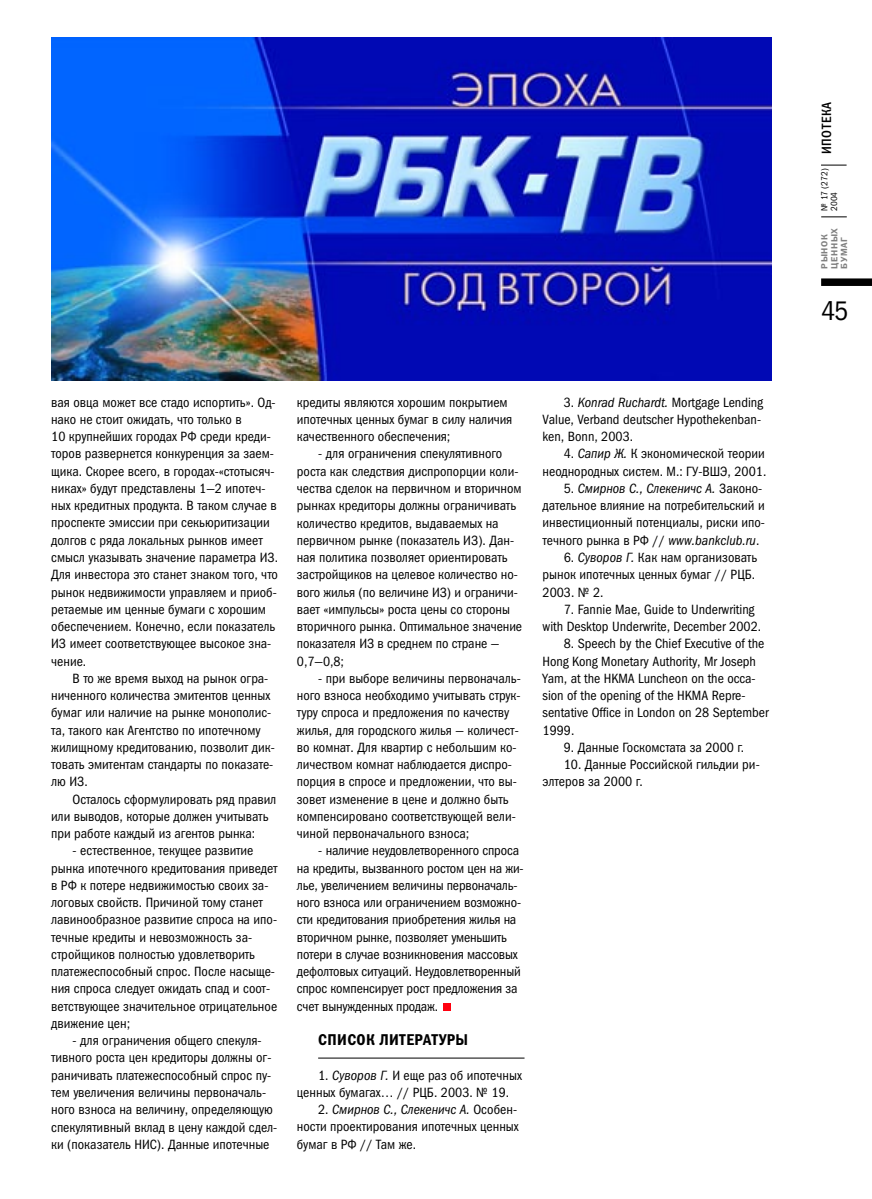
<style>
.page{position:relative;width:872px;height:1199px;background:#fff}
.page>*{position:absolute;margin:0;border:0;box-sizing:border-box;transform-origin:0 0}
.t1{font:27px "Franklin Gothic Book Cond C";color:#000}
.t2{font:15.75px "Franklin Gothic Demi Cond C";letter-spacing:.025em;color:#000}
.t3{font:13.5px/17.2px "Franklin Gothic Book Cond C";color:#000}
.t4{font:13.5px "Franklin Gothic Medi Cond C";letter-spacing:.055em;color:#000}
.t5{font:9px/9.8px "Franklin Gothic Demi C";letter-spacing:.06em;color:#808080}
.t6{font:9px/9.8px "Franklin Gothic Book Cond C";color:#000}
.s1{font-style:italic}
</style>
<div class="page">
<img style="left:51px;top:37px;width:720px;height:343px">
<svg style="left:821px;top:165px;width:25px;height:1px"></svg>
<div style="left:821px;top:278px;width:51px;height:8px;background:#000"></div>
<svg style="left:821px;top:217px;width:25px;height:1px"></svg>
<hr style="left:318px;top:1057px;width:206px;height:1px;background:#000">
<div style="left:443px;top:1003px;width:7px;height:7px;background:#ff000f"></div>
<p class="t3" style="left:51px;top:395px;width:228px">вая овца может все стадо испортить». Од&shy;нако не стоит ожидать, что только в<br>10 крупнейших городах РФ среди креди&shy;торов развернется конкуренция за заем&shy;щика. Скорее всего, в городах-«стотысяч&shy;никах» будут представлены 1—2 ипотеч&shy;ных кредитных продукта. В таком случае в проспекте эмиссии при секьюритизации долгов с ряда локальных рынков имеет смысл указывать значение параметра ИЗ.<br>Для инвестора это станет знаком того, что рынок недвижимости управляем и приоб&shy;ретаемые им ценные бумаги с хорошим обеспечением. Конечно, если показатель ИЗ имеет соответствующее высокое зна&shy;чение.</p>
<p class="t3" style="left:51px;top:671px;width:225px;text-indent:21px">В то же время выход на рынок огра&shy;ниченного количества эмитентов ценных бумаг или наличие на рынке монополис&shy;та, такого как Агентство по ипотечному жилищному кредитованию, позволит дик&shy;товать эмитентам стандарты по показате&shy;лю ИЗ.</p>
<p class="t3" style="left:51px;top:791px;width:226px;text-indent:21px">Осталось сформулировать ряд правил или выводов, которые должен учитывать при работе каждый из агентов рынка:</p>
<p class="t3" style="left:51px;top:843px;width:228px;text-indent:21px">- естественное, текущее развитие рынка ипотечного кредитования приведет в РФ к потере недвижимостью своих за&shy;логовых свойств. Причиной тому станет лавинообразное развитие спроса на ипо&shy;течные кредиты и невозможность за&shy;стройщиков полностью удовлетворить платежеспособный спрос. После насыще&shy;ния спроса следует ожидать спад и соот&shy;ветствующее значительное отрицательное движение цен;</p>
<p class="t3" style="left:51px;top:1033px;width:227px;text-indent:21px">- для ограничения общего спекуля&shy;тивного роста цен кредиторы должны ог&shy;раничивать платежеспособный спрос пу&shy;тем увеличения величины первоначаль&shy;ного взноса на величину, определяющую спекулятивный вклад в цену каждой сдел&shy;ки (показатель НИС). Данные ипотечные</p>
<p class="t3" style="left:297px;top:395px;width:217px">кредиты являются хорошим покрытием ипотечных ценных бумаг в силу наличия качественного обеспечения;</p>
<p class="t3" style="left:297px;top:446px;width:227px;text-indent:21px">- для ограничения спекулятивного роста как следствия диспропорции коли&shy;чества сделок на первичном и вторичном рынках кредиторы должны ограничивать количество кредитов, выдаваемых на первичном рынке (показатель ИЗ). Дан&shy;ная политика позволяет ориентировать застройщиков на целевое количество но&shy;вого жилья (по величине ИЗ) и ограничи&shy;вает «импульсы» роста цены со стороны вторичного рынка. Оптимальное значение показателя ИЗ в среднем по стране — 0,7—0,8;</p>
<p class="t3" style="left:297px;top:671px;width:225px;text-indent:21px">- при выборе величины первоначаль&shy;ного взноса необходимо учитывать струк&shy;туру спроса и предложения по качеству жилья, для городского жилья — количест&shy;во комнат. Для квартир с небольшим ко&shy;личеством комнат наблюдается диспро&shy;порция в спросе и предложении, что вы&shy;зовет изменение в цене и должно быть компенсировано соответствующей вели&shy;чиной первоначального взноса;</p>
<p class="t3" style="left:297px;top:843px;width:228px;text-indent:21px">- наличие неудовлетворенного спроса на кредиты, вызванного ростом цен на жи&shy;лье, увеличением величины первоначаль&shy;ного взноса или ограничением возможно&shy;сти кредитования приобретения жилья на вторичном рынке, позволяет уменьшить потери в случае возникновения массовых дефолтовых ситуаций. Неудовлетворенный спрос компенсирует рост предложения за счет вынужденных продаж.</p>
<p class="t2" style="left:318px;top:1034px;width:151px">СПИСОК ЛИТЕРАТУРЫ</p>
<p class="t3" style="left:297px;top:1067px;width:227px;text-indent:21px">1. <span class="s1">Суворов Г.</span> И еще раз об ипотечных ценных бумагах… // РЦБ. 2003. № 19.</p>
<p class="t3" style="left:297px;top:1102px;width:223px;text-indent:21px">2. <span class="s1">Смирнов С., Слекеничс А.</span> Особен&shy;ности проектирования ипотечных ценных бумаг в РФ // Там же.</p>
<p class="t3" style="left:542px;top:395px;width:222px;text-indent:21px">3. <span class="s1">Konrad Ruchardt.</span> Mortgage Lending<br>Value, Verband deutscher Hypothekenban&shy;ken, Bonn, 2003.</p>
<p class="t3" style="left:542px;top:446px;width:225px;text-align:right">4. <span class="s1">Сапир Ж.</span> К экономической теории неоднородных систем. М.: ГУ-ВШЭ, 2001.</p>
<p class="t3" style="left:542px;top:481px;width:224px;text-indent:21px">5. <span class="s1">Смирнов С., Слекеничс А.</span> Законо&shy;дательное влияние на потребительский и инвестиционный потенциалы, риски ипо&shy;течного рынка в РФ // <span class="s1">www.bankclub.ru</span>.</p>
<p class="t3" style="left:542px;top:550px;width:216px;text-indent:21px">6. <span class="s1">Суворов Г.</span> Как нам организовать рынок ипотечных ценных бумаг // РЦБ.<br>2003. № 2.</p>
<p class="t3" style="left:542px;top:602px;width:220px;text-indent:21px">7. Fannie Mae, Guide to Underwriting with Desktop Underwrite, December 2002.</p>
<p class="t3" style="left:542px;top:636px;width:228px;text-indent:21px">8. Speech by the Chief Executive of the Hong Kong Monetary Authority, Mr Joseph Yam, at the HKMA Luncheon on the occa&shy;sion of the opening of the HKMA Repre&shy;sentative Office in London on 28 September 1999.</p>
<p class="t3" style="left:563px;top:740px;width:182px">9. Данные Госкомстата за 2000 г.</p>
<p class="t3" style="left:542px;top:757px;width:219px;text-indent:21px">10. Данные Российской гильдии ри&shy;элтеров за 2000 г.</p>
<p class="t4" style="left:821px;top:154px;width:54px;rotate:-90deg">ИПОТЕКА</p>
<p class="t6" style="left:820px;top:211px;width:44px;rotate:-90deg">№ 17 (272)<br>2004</p>
<p class="t5" style="left:820px;top:269px;width:42px;rotate:-90deg">РЫНОК<br>ЦЕННЫХ<br>БУМАГ</p>
<h1 class="t1" style="left:821px;top:301px;width:29px">45</h1>
</div>
